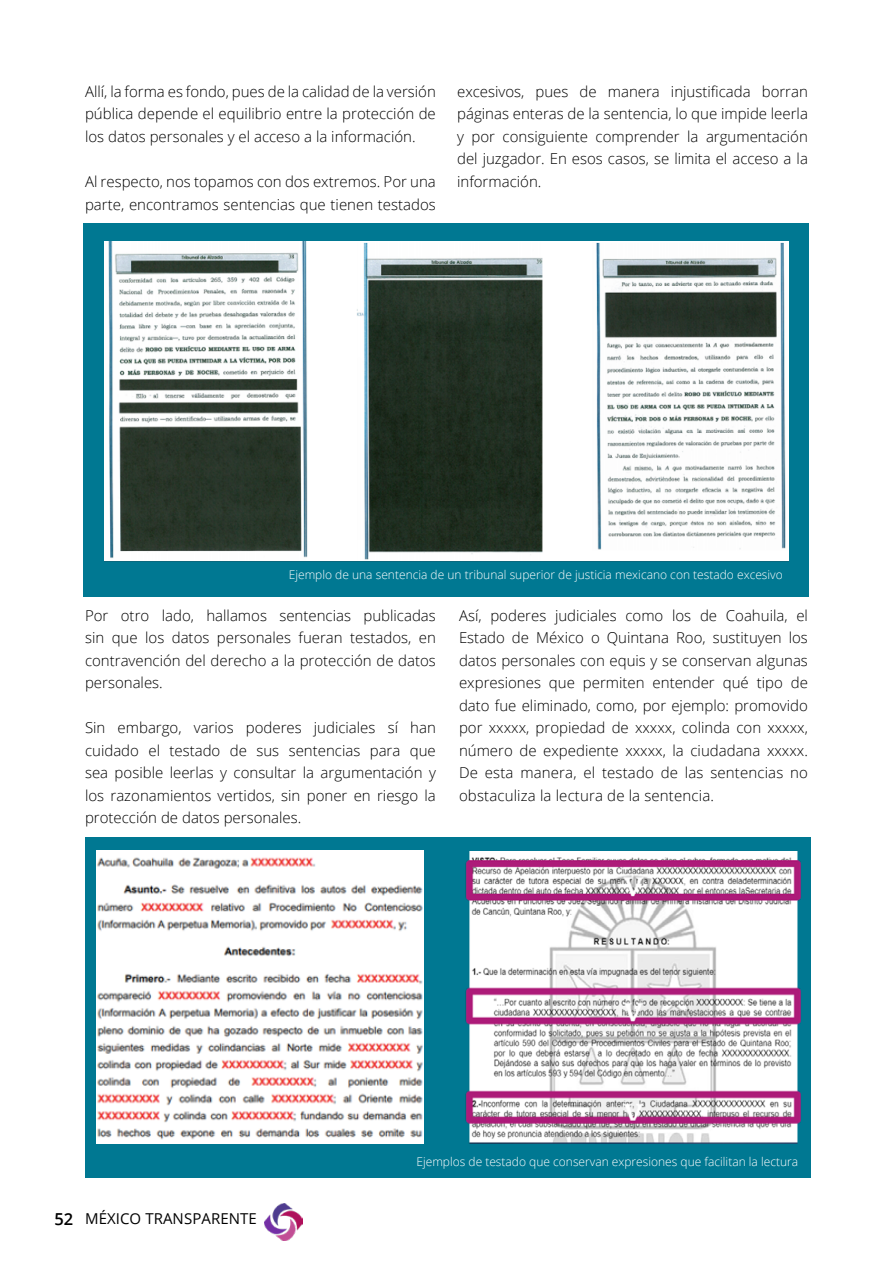
<style>
.page{position:relative;width:893px;height:1263px;background:#fff}
.page>*{position:absolute;margin:0;border:0;box-sizing:border-box;transform-origin:0 0}
.t1{font:300 15px/22.5px "Open Sans";color:#000;text-align:justify}
.t2{font:15px "Open Sans";letter-spacing:.005em;color:#000}
.t3{font:300 12px "Open Sans";color:#fff}
.s1{font-weight:600;font-size:16.5px}
</style>
<div class="page">
<img style="left:265px;top:1203px;width:37px;height:37px">
<div style="left:85px;top:837px;width:725px;height:340px;background:#007892"></div>
<div style="left:84px;top:224px;width:724px;height:373px;background:#007892"></div>
<img style="left:96px;top:851px;width:328px;height:292px">
<img style="left:465px;top:851px;width:336px;height:292px">
<img style="left:105px;top:242px;width:684px;height:320px">
<p class="t1" style="left:85px;top:80px;width:352px">Allí, la forma es fondo, pues de la calidad de la versión pública depende el equilibrio entre la protección de los datos personales y el acceso a la información.</p>
<p class="t1" style="left:85px;top:170px;width:352px">Al respecto, nos topamos con dos extremos. Por una parte, encontramos sentencias que tienen testados</p>
<p class="t1" style="left:457px;top:79px;width:352px">excesivos, pues de manera injustificada borran páginas enteras de la sentencia, lo que impide leerla y por consiguiente comprender la argumentación del juzgador. En esos casos, se limita el acceso a la información.</p>
<p class="t3" style="left:289px;top:567px;width:495px">Ejemplo de una sentencia de un tribunal superior de justicia mexicano con testado excesivo</p>
<p class="t1" style="left:85px;top:603px;width:352px">Por otro lado, hallamos sentencias publicadas sin que los datos personales fueran testados, en contravención del derecho a la protección de datos personales.</p>
<p class="t1" style="left:85px;top:716px;width:352px">Sin embargo, varios poderes judiciales sí han cuidado el testado de sus sentencias para que sea posible leerlas y consultar la argumentación y los razonamientos vertidos, sin poner en riesgo la protección de datos personales.</p>
<p class="t1" style="left:459px;top:603px;width:350px">Así, poderes judiciales como los de Coahuila, el Estado de México o Quintana Roo, sustituyen los datos personales con equis y se conservan algunas expresiones que permiten entender qué tipo de dato fue eliminado, como, por ejemplo: promovido por xxxxx, propiedad de xxxxx, colinda con xxxxx, número de expediente xxxxx, la ciudadana xxxxx.<br>De esta manera, el testado de las sentencias no obstaculiza la lectura de la sentencia.</p>
<p class="t2" style="left:54px;top:1208px;width:204px"><span class="s1">52</span> MÉXICO TRANSPARENTE</p>
<p class="t3" style="left:416px;top:1153px;width:383px">Ejemplos de testado que conservan expresiones que facilitan la lectura</p>
</div>
